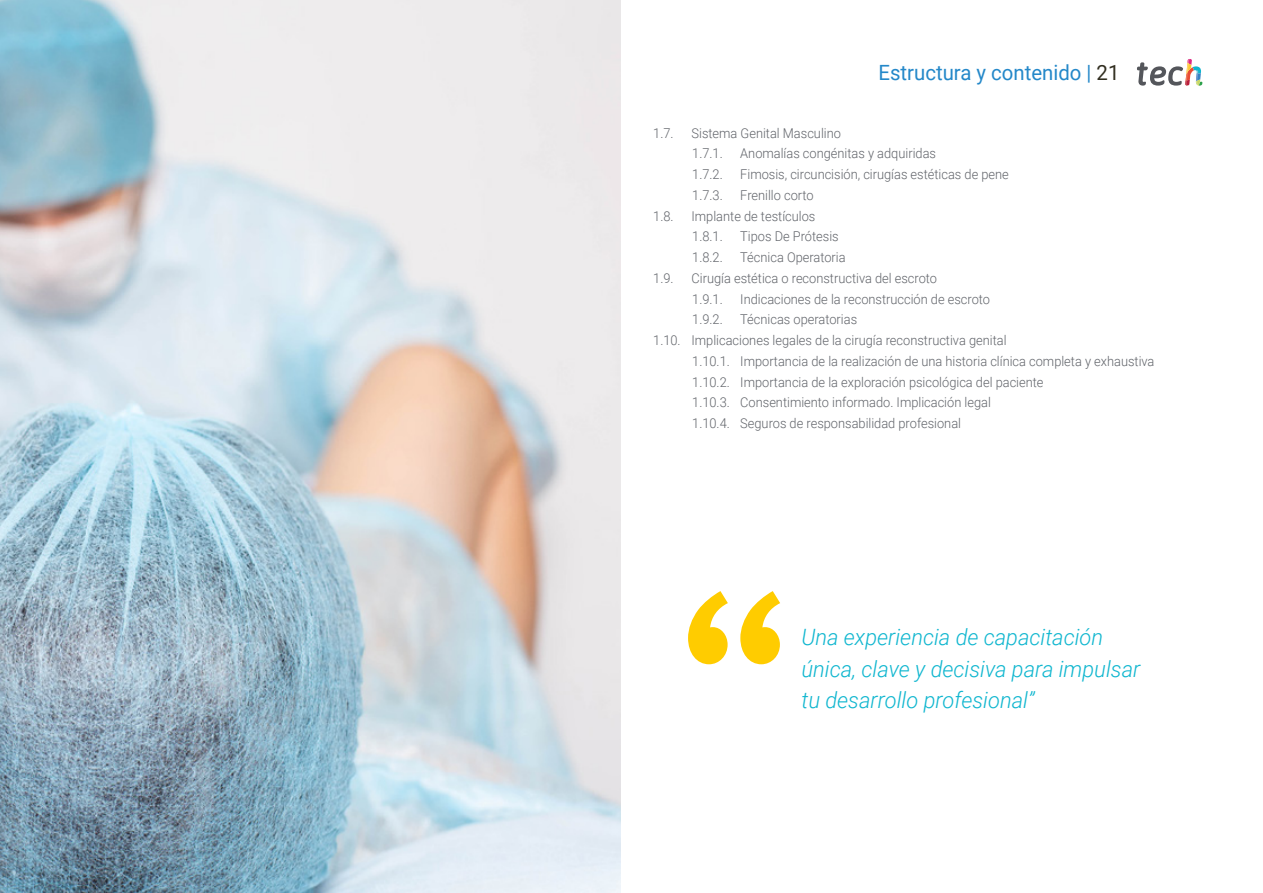
<style>
.page{position:relative;width:1263px;height:893px;background:#fff}
.page>*{position:absolute;margin:0;border:0;box-sizing:border-box;transform-origin:0 0}
.t1{font:italic 300 22.5px/31.5px "Roboto";color:#0fb6cf}
.t2{font:21px "Roboto";color:#2488c9}
.t3{font:300 13.5px/20.7px "Roboto";color:#61646a;scale:.95 1}
.s1{color:#312e20}
</style>
<div class="page">
<svg style="left:1137px;top:59px;width:65px;height:27px"></svg>
<svg style="left:688px;top:591px;width:92px;height:73px"></svg>
<img style="left:0;top:0;width:621px;height:893px">
<h2 class="t2" style="left:878px;top:57px;width:242px">Estructura y contenido | <span class="s1">21</span></h2>
<p class="t3" style="left:653px;top:122px;width:23px">1.7.</p>
<p class="t3" style="left:691px;top:122px;width:159px">Sistema Genital Masculino<br>1.7.1.</p>
<p class="t3" style="left:740px;top:143px;width:208px">Anomalías congénitas y adquiridas</p>
<p class="t3" style="left:692px;top:164px;width:34px">1.7.2.</p>
<p class="t3" style="left:740px;top:164px;width:284px">Fimosis, circuncisión, cirugías estéticas de pene</p>
<p class="t3" style="left:692px;top:184px;width:34px">1.7.3.</p>
<p class="t3" style="left:740px;top:184px;width:79px">Frenillo corto</p>
<p class="t3" style="left:653px;top:205px;width:23px">1.8.</p>
<p class="t3" style="left:691px;top:205px;width:132px">Implante de testículos<br>1.8.1.</p>
<p class="t3" style="left:740px;top:226px;width:105px">Tipos De Prótesis</p>
<p class="t3" style="left:692px;top:247px;width:34px">1.8.2.</p>
<p class="t3" style="left:740px;top:247px;width:112px">Técnica Operatoria</p>
<p class="t3" style="left:653px;top:267px;width:23px">1.9.</p>
<p class="t3" style="left:691px;top:267px;width:260px">Cirugía estética o reconstructiva del escroto<br>1.9.1.</p>
<p class="t3" style="left:740px;top:288px;width:264px">Indicaciones de la reconstrucción de escroto</p>
<p class="t3" style="left:692px;top:309px;width:34px">1.9.2.</p>
<p class="t3" style="left:740px;top:309px;width:125px">Técnicas operatorias</p>
<p class="t3" style="left:653px;top:330px;width:373px">1.10. Implicaciones legales de la cirugía reconstructiva genital</p>
<p class="t3" style="left:692px;top:350px;width:488px">1.10.1. Importancia de la realización de una historia clínica completa y exhaustiva</p>
<p class="t3" style="left:692px;top:371px;width:371px">1.10.2. Importancia de la exploración psicológica del paciente</p>
<p class="t3" style="left:692px;top:392px;width:316px">1.10.3. Consentimiento informado. Implicación legal</p>
<p class="t3" style="left:692px;top:413px;width:284px">1.10.4. Seguros de responsabilidad profesional</p>
<h1 class="t1" style="left:801px;top:620px;width:340px">Una experiencia de capacitación única, clave y decisiva para impulsar tu desarrollo profesional”</h1>
</div>
